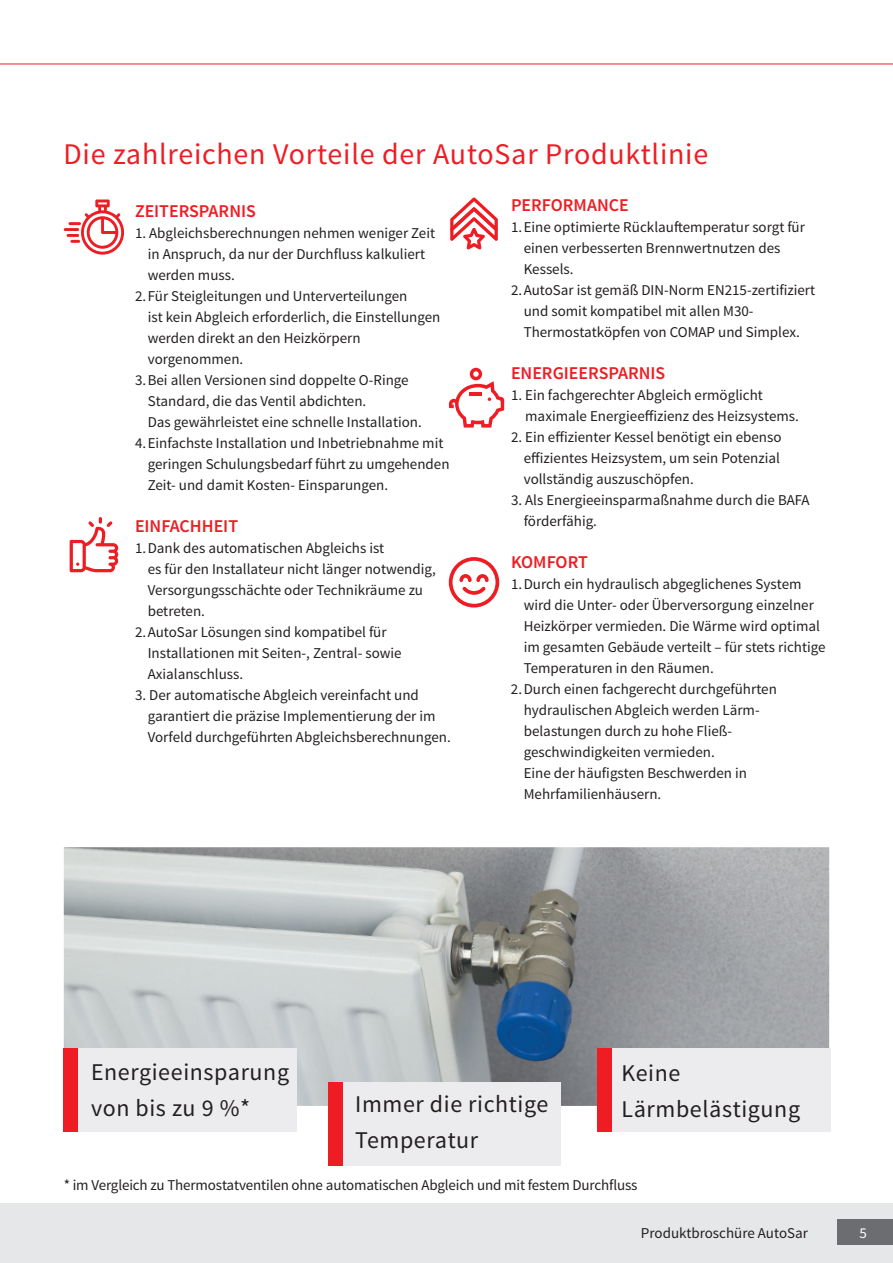
<style>
.page{position:relative;width:893px;height:1263px;background:#fff}
.page>*{position:absolute;margin:0;border:0;box-sizing:border-box;transform-origin:0 0}
.t1{font:30px "Source Sans Pro";letter-spacing:.025em;color:#ee1d23}
.t2{font:24px/36px "Source Sans Pro";letter-spacing:.025em;color:#231f20}
.t3{font:600 18px "Source Sans Pro";color:#ee1d23}
.t4{font:15px/21px "Source Sans Pro";color:#231f20}
.t5{font:15px "Source Sans Pro";color:#fff}
</style>
<div class="page">
<div style="left:0;top:1203px;width:893px;height:60px;background:#e6e7e9"></div>
<div style="left:838px;top:1219px;width:55px;height:26px;background:#6c6d70"></div>
<hr style="left:0;top:64px;width:893px;height:1px;background:#ee1d23">
<img style="left:64px;top:847px;width:765px;height:259px">
<div style="left:71px;top:1048px;width:225px;height:84px;background:#ececee"></div>
<div style="left:64px;top:1048px;width:14px;height:84px;background:#ee1d23"></div>
<div style="left:335px;top:1081px;width:226px;height:84px;background:#ececee"></div>
<div style="left:328px;top:1081px;width:14px;height:84px;background:#ee1d23"></div>
<div style="left:605px;top:1048px;width:225px;height:84px;background:#ececee"></div>
<div style="left:598px;top:1048px;width:14px;height:84px;background:#ee1d23"></div>
<svg style="left:67px;top:199px;width:57px;height:56px"></svg>
<hr style="left:64px;top:228px;width:15px;height:3px;background:#ee1d23">
<svg style="left:70px;top:517px;width:48px;height:55px"></svg>
<svg style="left:449px;top:368px;width:55px;height:60px"></svg>
<svg style="left:450px;top:197px;width:48px;height:53px"></svg>
<svg style="left:449px;top:557px;width:50px;height:50px"></svg>
<h1 class="t1" style="left:63px;top:135px;width:646px">Die zahlreichen Vorteile der AutoSar Produktlinie</h1>
<p class="t3" style="left:135px;top:200px;width:122px">ZEITERSPARNIS</p>
<p class="t4" style="left:135px;top:223px;width:302px">1. Abgleichsberechnungen nehmen weniger Zeit</p>
<p class="t4" style="left:148px;top:244px;width:279px">in Anspruch, da nur der Durchfluss kalkuliert</p>
<p class="t4" style="left:148px;top:265px;width:89px">werden muss.</p>
<p class="t4" style="left:135px;top:286px;width:274px">2.Für Steigleitungen und Unterverteilungen</p>
<p class="t4" style="left:148px;top:307px;width:294px">ist kein Abgleich erforderlich, die Einstellungen</p>
<p class="t4" style="left:148px;top:328px;width:214px">werden direkt an den Heizkörpern</p>
<p class="t4" style="left:148px;top:349px;width:97px">vorgenommen.</p>
<p class="t4" style="left:135px;top:370px;width:275px">3.Bei allen Versionen sind doppelte O-Ringe</p>
<p class="t4" style="left:148px;top:391px;width:220px">Standard, die das Ventil abdichten.</p>
<p class="t4" style="left:148px;top:412px;width:276px">Das gewährleistet eine schnelle Installation.</p>
<p class="t4" style="left:135px;top:433px;width:310px">4.Einfachste Installation und Inbetriebnahme mit</p>
<p class="t4" style="left:148px;top:454px;width:303px">geringen Schulungsbedarf führt zu umgehenden</p>
<p class="t4" style="left:148px;top:475px;width:242px">Zeit- und damit Kosten- Einsparungen.</p>
<p class="t3" style="left:135px;top:515px;width:105px">EINFACHHEIT</p>
<p class="t4" style="left:135px;top:538px;width:251px">1.Dank des automatischen Abgleichs ist</p>
<p class="t4" style="left:148px;top:559px;width:290px">es für den Installateur nicht länger notwendig,</p>
<p class="t4" style="left:148px;top:580px;width:277px">Versorgungsschächte oder Technikräume zu</p>
<p class="t4" style="left:148px;top:601px;width:59px">betreten.</p>
<p class="t4" style="left:135px;top:622px;width:253px">2.AutoSar Lösungen sind kompatibel für</p>
<p class="t4" style="left:148px;top:643px;width:255px">Installationen mit Seiten-, Zentral- sowie</p>
<p class="t4" style="left:148px;top:664px;width:97px">Axialanschluss.</p>
<p class="t4" style="left:148px;top:685px;width:304px;text-indent:-13px">3. Der automatische Abgleich vereinfacht und garantiert die präzise Implementierung der im<br>Vorfeld durchgeführten Abgleichsberechnungen.</p>
<p class="t3" style="left:511px;top:194px;width:119px">PERFORMANCE</p>
<p class="t4" style="left:511px;top:217px;width:295px">1.Eine optimierte Rücklauftemperatur sorgt für</p>
<p class="t4" style="left:524px;top:238px;width:258px">einen verbesserten Brennwertnutzen des</p>
<p class="t4" style="left:524px;top:259px;width:51px">Kessels.</p>
<p class="t4" style="left:511px;top:280px;width:306px">2.AutoSar ist gemäß DIN-Norm EN215-zertifiziert</p>
<p class="t4" style="left:524px;top:301px;width:231px">und somit kompatibel mit allen M30-</p>
<p class="t4" style="left:524px;top:322px;width:278px">Thermostatköpfen von COMAP und Simplex.</p>
<p class="t3" style="left:511px;top:362px;width:156px">ENERGIEERSPARNIS</p>
<p class="t4" style="left:525px;top:385px;width:275px;text-indent:-14px">1. Ein fachgerechter Abgleich ermöglicht maximale Energieeffizienz des Heizsystems.</p>
<p class="t4" style="left:524px;top:427px;width:259px;text-align:justify;text-indent:-13px">2. Ein effizienter Kessel benötigt ein ebenso effizientes Heizsystem, um sein Potenzial vollständig auszuschöpfen.</p>
<p class="t4" style="left:524px;top:490px;width:287px;text-indent:-13px">3. Als Energieeinsparmaßnahme durch die BAFA förderfähig.</p>
<p class="t3" style="left:511px;top:551px;width:78px">KOMFORT</p>
<p class="t4" style="left:511px;top:574px;width:292px">1.Durch ein hydraulisch abgeglichenes System</p>
<p class="t4" style="left:524px;top:595px;width:292px">wird die Unter- oder Überversorgung einzelner</p>
<p class="t4" style="left:524px;top:616px;width:298px">Heizkörper vermieden. Die Wärme wird optimal</p>
<p class="t4" style="left:524px;top:637px;width:303px">im gesamten Gebäude verteilt – für stets richtige</p>
<p class="t4" style="left:524px;top:658px;width:192px">Temperaturen in den Räumen.</p>
<p class="t4" style="left:511px;top:679px;width:267px">2.Durch einen fachgerecht durchgeführten</p>
<p class="t4" style="left:524px;top:700px;width:237px">hydraulischen Abgleich werden Lärm-</p>
<p class="t4" style="left:524px;top:721px;width:210px">belastungen durch zu hohe Fließ-</p>
<p class="t4" style="left:524px;top:742px;width:193px">geschwindigkeiten vermieden.</p>
<p class="t4" style="left:524px;top:763px;width:225px">Eine der häufigsten Beschwerden in</p>
<p class="t4" style="left:524px;top:784px;width:139px">Mehrfamilienhäusern.</p>
<h2 class="t2" style="left:91px;top:1054px;width:200px">Energieeinsparung von bis zu 9 %*</h2>
<h2 class="t2" style="left:355px;top:1086px;width:195px">Immer die richtige<br>Temperatur</h2>
<h2 class="t2" style="left:622px;top:1055px;width:180px">Keine<br>Lärmbelästigung</h2>
<p class="t4" style="left:64px;top:1175px;width:575px">* im Vergleich zu Thermostatventilen ohne automatischen Abgleich und mit festem Durchfluss</p>
<p class="t4" style="left:641px;top:1223px;width:169px">Produktbroschüre AutoSar</p>
<p class="t5" style="left:859px;top:1223px;width:9px">5</p>
</div>
